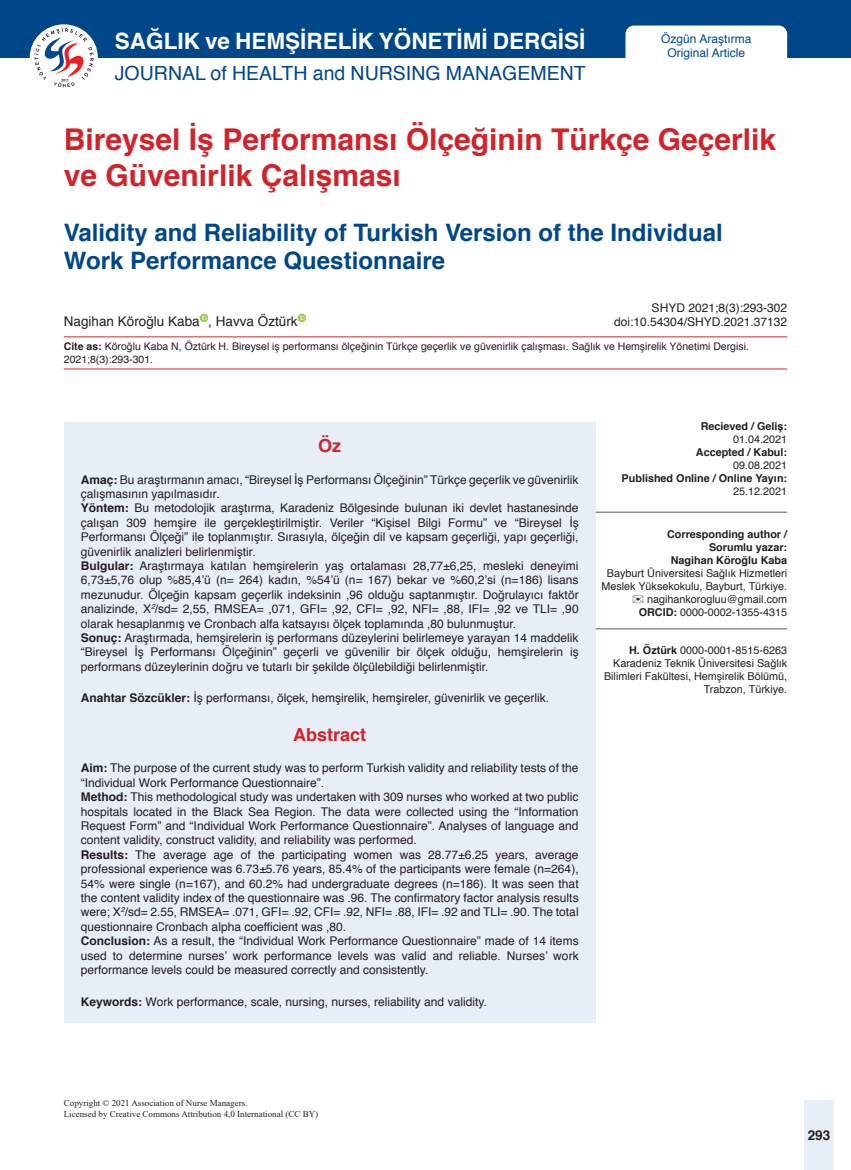
<style>
.page{position:relative;width:851px;height:1170px;background:#fff}
.page>*{position:absolute;margin:0;border:0;box-sizing:border-box;transform-origin:0 0}
.Makale_Başlık_1{font:700 30px/36px "Helvetica";color:#d1232a}
.Makale_Başlık_2{font:700 24px/28.8px "Helvetica";color:#004789}
.t1{font:700 22.5px "Helvetica";color:#fff}
.t2{font:19.5px "Helvetica";color:#004789}
.Öz_başlık{font:700 18px "Helvetica";color:#d1232a}
.Yazarlar{font:13.5px "Helvetica";color:#231f20}
.t3{font:700 13.5px "Helvetica";color:#231f20}
.Öz{font:12px/14.4px "Helvetica";color:#231f20;text-align:justify}
.Anahtar_kelimeler{font:12px "Helvetica";color:#231f20}
.DOI{font:12px "Helvetica";color:#231f20}
.t4{font:12px/14.4px "Helvetica";color:#004789;text-align:center}
.Sorumlu_yazar{font:10.8px/12.9px "Helvetica";color:#231f20;text-align:center}
.Diğer_yazarlar{font:10.8px/12.9px "Helvetica";color:#231f20;text-align:right}
.Geliş_kabul_tarihile{font:700 10.8px "Helvetica";color:#231f20}
.Sorumlu_yazar-2{font:700 10.8px/12.9px "Helvetica";color:#231f20;text-align:right}
.Geliş_kabul_tarihile-2{font:10.8px "Helvetica";color:#231f20}
.Atıf{font:10.5px/12.6px "Helvetica";color:#231f20}
.t5{font:9px/10.8px "Times New Roman";color:#231f20}
.s1{font-weight:700}
</style>
<div class="page">
<div style="left:0;top:0;width:850px;height:57px;background:#004789"></div>
<div style="left:30px;top:24px;width:68px;height:66px;background:#fff;border-radius:50%"></div>
<svg style="left:34px;top:28px;width:60px;height:59px"></svg>
<div style="left:625px;top:26px;width:162px;height:32px;background:#fff"></div>
<div style="left:804px;top:1099px;width:29px;height:70px;background:#e8eef6"></div>
<hr style="left:64px;top:336px;width:723px;height:1px;background:#d1232a">
<hr style="left:64px;top:368px;width:723px;height:1px;background:#d1232a">
<div style="left:200px;top:313px;width:8px;height:9px;background:#9acc51;border-radius:50%"></div>
<svg style="left:202px;top:315px;width:5px;height:5px"></svg>
<svg style="left:297px;top:313px;width:9px;height:9px"></svg>
<svg style="left:300px;top:315px;width:4px;height:5px"></svg>
<div style="left:64px;top:421px;width:531px;height:601px;background:#e8eef6"></div>
<hr style="left:595px;top:511px;width:192px;height:1px;background:#57585a">
<hr style="left:595px;top:628px;width:192px;height:1px;background:#57585a">
<h3 class="t1" style="left:115px;top:23px;width:472px">SAĞLIK ve HEMŞİRELİK YÖNETİMİ DERGİSİ</h3>
<h3 class="t2" style="left:115px;top:58px;width:472px">JOURNAL of HEALTH and NURSING MANAGEMENT</h3>
<p class="t4" style="left:661px;top:32px;width:92px">Özgün Araştırma<br>Original Article</p>
<p class="Makale_Başlık_1" style="left:64px;top:122px;width:713px">Bireysel İş Performansı Ölçeğinin Türkçe Geçerlik ve Güvenirlik Çalışması</p>
<p class="Makale_Başlık_2" style="left:64px;top:218px;width:660px">Validity and Reliability of Turkish Version of the Individual<br>Work Performance Questionnaire</p>
<p class="DOI" style="left:651px;top:298px;width:137px">SHYD 2021;8(3):293-302</p>
<p class="DOI" style="left:614px;top:313px;width:174px">doi:10.54304/SHYD.2021.37132</p>
<p class="Atıf" style="left:64px;top:340px;width:686px"><span class="s1">Cite as:</span> Köroğlu Kaba N, Öztürk H. Bireysel iş performansı ölçeğinin Türkçe geçerlik ve güvenirlik çalışması. Sağlık ve Hemşirelik Yönetimi Dergisi.<br>2021;8(3):293-301.</p>
<p class="Yazarlar" style="left:64px;top:311px;width:235px">Nagihan Köroğlu Kaba , Havva Öztürk</p>
<p class="Öz_başlık" style="left:318px;top:431px;width:25px">Öz</p>
<p class="Öz" style="left:81px;top:472px;width:499px"><span class="s1">Amaç:</span> Bu araştırmanın amacı, “Bireysel İş Performansı Ölçeğinin” Türkçe geçerlik ve güvenirlik çalışmasının yapılmasıdır.</p>
<p class="Öz" style="left:81px;top:501px;width:499px"><span class="s1">Yöntem:</span> Bu metodolojik araştırma, Karadeniz Bölgesinde bulunan iki devlet hastanesinde çalışan 309 hemşire ile gerçekleştirilmiştir. Veriler “Kişisel Bilgi Formu” ve “Bireysel İş Performansı Ölçeği” ile toplanmıştır. Sırasıyla, ölçeğin dil ve kapsam geçerliği, yapı geçerliği, güvenirlik analizleri belirlenmiştir.</p>
<p class="Öz" style="left:81px;top:559px;width:499px"><span class="s1">Bulgular:</span> Araştırmaya katılan hemşirelerin yaş ortalaması 28,77±6,25, mesleki deneyimi 6,73±5,76 olup %85,4’ü (n= 264) kadın, %54’ü (n= 167) bekar ve %60,2’si (n=186) lisans mezunudur. Ölçeğin kapsam geçerlik indeksinin ,96 olduğu saptanmıştır. Doğrulayıcı faktör analizinde, X<sup>2</sup>/sd= 2,55, RMSEA= ,071, GFI= ,92, CFI= ,92, NFI= ,88, IFI= ,92 ve TLI= ,90 olarak hesaplanmış ve Cronbach alfa katsayısı ölçek toplamında ,80 bulunmuştur.</p>
<p class="Öz" style="left:81px;top:631px;width:499px"><span class="s1">Sonuç:</span> Araştırmada, hemşirelerin iş performans düzeylerini belirlemeye yarayan 14 maddelik “Bireysel İş Performansı Ölçeğinin” geçerli ve güvenilir bir ölçek olduğu, hemşirelerin iş performans düzeylerinin doğru ve tutarlı bir şekilde ölçülebildiği belirlenmiştir.</p>
<p class="Anahtar_kelimeler" style="left:81px;top:688px;width:470px"><span class="s1">Anahtar Sözcükler:</span> İş performansı, ölçek, hemşirelik, hemşireler, güvenirlik ve geçerlik.</p>
<p class="Öz_başlık" style="left:293px;top:720px;width:75px">Abstract</p>
<p class="Öz" style="left:81px;top:761px;width:499px"><span class="s1">Aim:</span> The purpose of the current study was to perform Turkish validity and reliability tests of the “Individual Work Performance Questionnaire”.</p>
<p class="Öz" style="left:81px;top:790px;width:499px"><span class="s1">Method:</span> This methodological study was undertaken with 309 nurses who worked at two public hospitals located in the Black Sea Region. The data were collected using the “Information Request Form” and “Individual Work Performance Questionnaire”. Analyses of language and content validity, construct validity, and reliability was performed.</p>
<p class="Öz" style="left:81px;top:847px;width:499px"><span class="s1">Results:</span> The average age of the participating women was 28.77±6.25 years, average professional experience was 6.73±5.76 years, 85.4% of the participants were female (n=264), 54% were single (n=167), and 60.2% had undergraduate degrees (n=186). It was seen that the content validity index of the questionnaire was .96. The confirmatory factor analysis results were; X<sup>2</sup>/sd= 2.55, RMSEA= .071, GFI= .92, CFI= .92, NFI= .88, IFI= .92 and TLI= .90. The total questionnaire Cronbach alpha coefficient was ,80.</p>
<p class="Öz" style="left:81px;top:934px;width:499px"><span class="s1">Conclusion:</span> As a result, the “Individual Work Performance Questionnaire” made of 14 items used to determine nurses’ work performance levels was valid and reliable. Nurses’ work performance levels could be measured correctly and consistently.</p>
<p class="Anahtar_kelimeler" style="left:81px;top:991px;width:407px"><span class="s1">Keywords:</span> Work performance, scale, nursing, nurses, reliability and validity.</p>
<p class="Geliş_kabul_tarihile" style="left:700px;top:417px;width:88px">Recieved / Geliş:</p>
<p class="Geliş_kabul_tarihile-2" style="left:733px;top:430px;width:56px">01.04.2021</p>
<p class="Geliş_kabul_tarihile" style="left:695px;top:443px;width:93px">Accepted / Kabul:</p>
<p class="Geliş_kabul_tarihile-2" style="left:733px;top:456px;width:56px">09.08.2021</p>
<p class="Geliş_kabul_tarihile" style="left:621px;top:469px;width:167px">Published Online / Online Yayın:</p>
<p class="Geliş_kabul_tarihile-2" style="left:733px;top:482px;width:56px">25.12.2021</p>
<p class="Sorumlu_yazar-2" style="left:667px;top:527px;width:122px">Corresponding author /<br>Sorumlu yazar:</p>
<p class="Sorumlu_yazar-2" style="left:670px;top:553px;width:118px">Nagihan Köroğlu Kaba</p>
<p class="Sorumlu_yazar" style="left:601px;top:566px;width:187px">Bayburt Üniversitesi Sağlık Hizmetleri<br>Meslek Yüksekokulu, Bayburt, Türkiye.</p>
<p class="Sorumlu_yazar" style="left:632px;top:592px;width:156px">✉ nagihankorogluu@gmail.com</p>
<p class="Sorumlu_yazar" style="left:638px;top:605px;width:150px"><span class="s1">ORCID:</span> 0000-0002-1355-4315</p>
<p class="Diğer_yazarlar" style="left:604px;top:644px;width:185px"><span class="s1">H. Öztürk</span> 0000-0001-8515-6263<br>Karadeniz Teknik Üniversitesi Sağlık Bilimleri Fakültesi, Hemşirelik Bölümü, Trabzon, Türkiye.</p>
<p class="t5" style="left:64px;top:1097px;width:256px">Copyright © 2021 Association of Nurse Managers.<br>Licensed by Creative Commons Attribution 4,0 International (CC BY)</p>
<p class="t3" style="left:807px;top:1124px;width:24px">293</p>
</div>
